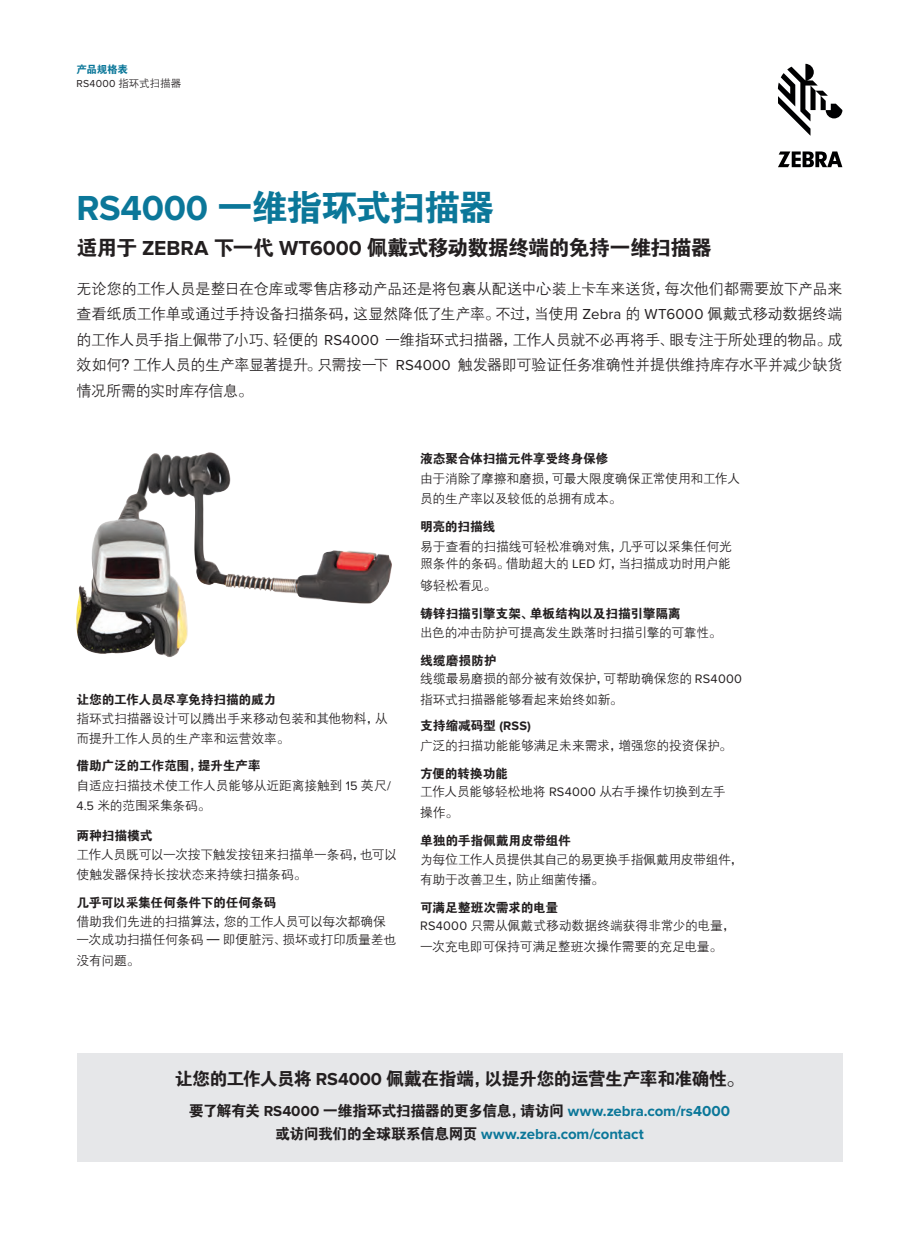
<style>
.page{position:relative;width:919px;height:1238px;background:#fff}
.page>*{position:absolute;margin:0;border:0;box-sizing:border-box;transform-origin:0 0}
.t1{font:36px "FZDHTJW GB1 0";letter-spacing:-.04em;color:#0b7799}
.t2{font:21px "FZDHTJW GB1 0";letter-spacing:-.04em;color:#231f20}
.t3{font:18px "FZDHTJW GB1 0";letter-spacing:-.045em;color:#231f20}
.t4{font:15px/25.5px "FZZDXJW GB1 0";letter-spacing:-.02em;color:#231f20;text-align:justify}
.t5{font:15px "FZDHTJW GB1 0";letter-spacing:-.035em;color:#231f20}
.t6{font:700 15px "Proxima Nova";letter-spacing:-.005em;color:#0b7799}
.t7{font:12.75px/19.5px "FZZDXJW GB1 0";letter-spacing:-.01em;color:#231f20}
.t8{font:12.75px "FZDHTJW GB1 0";letter-spacing:-.02em;color:#231f20}
.t9{font:10.5px "Proxima Nova";letter-spacing:.03em;color:#231f20}
.t10{font:10.5px "FZDHTJW GB1 0";letter-spacing:-.025em;color:#0b7799}
.s1{font-family:"FZZDXJW GB1 0"}
.s2{font-family:"Proxima Nova";font-weight:700}
.s3{font-family:"Proxima Nova"}
.s4{font-family:"Proxima Nova";font-weight:700;color:#0b7799}
.s5{font-family:"FZDHTJW GB1 0";font-weight:400;color:#231f20}
</style>
<div class="page">
<svg style="left:777px;top:64px;width:65px;height:72px"></svg>
<svg style="left:778px;top:151px;width:64px;height:16px"></svg>
<div style="left:77px;top:1053px;width:765px;height:108px;background:#e6e7e9"></div>
<img style="left:76px;top:452px;width:316px;height:205px">
<p class="t10" style="left:77px;top:63px;width:53px">产品规格表</p>
<p class="t9" style="left:77px;top:78px;width:106px">RS4000 <span class="s1">指环式扫描器</span></p>
<h1 class="t1" style="left:77px;top:188px;width:419px"><span class="s2">RS4000</span> 一维指环式扫描器</h1>
<h2 class="t2" style="left:77px;top:236px;width:636px">适用于 <span class="s2">ZEBRA</span> 下一代 <span class="s2">WT6000</span> 佩戴式移动数据终端的免持一维扫描器</h2>
<p class="t4" style="left:77px;top:276px;width:767px">无论您的工作人员是整日在仓库或零售店移动产品还是将包裹从配送中心装上卡车来送货，每次他们都需要放下产品来查看纸质工作单或通过手持设备扫描条码，这显然降低了生产率。不过，当使用 <span class="s3">Zebra</span> 的 <span class="s3">WT6000</span> 佩戴式移动数据终端的工作人员手指上佩带了小巧、轻便的 <span class="s3">RS4000</span> 一维指环式扫描器，工作人员就不必再将手、眼专注于所处理的物品。成效如何？工作人员的生产率显著提升。只需按一下 <span class="s3">RS4000</span> 触发器即可验证任务准确性并提供维持库存水平并减少缺货情况所需的实时库存信息。</p>
<p class="t8" style="left:77px;top:692px;width:201px">让您的工作人员尽享免持扫描的威力</p>
<p class="t7" style="left:77px;top:709px;width:313px">指环式扫描器设计可以腾出手来移动包装和其他物料，从而提升工作人员的生产率和运营效率。</p>
<p class="t8" style="left:77px;top:758px;width:185px">借助广泛的工作范围，提升生产率</p>
<p class="t7" style="left:77px;top:775px;width:316px;line-height:20.2px">自适应扫描技术使工作人员能够从近距离接触到 <span class="s3">15</span> 英尺<span class="s3">/<br>4.5</span> 米的范围采集条码。</p>
<p class="t8" style="left:77px;top:828px;width:77px">两种扫描模式</p>
<p class="t7" style="left:77px;top:845px;width:322px">工作人员既可以一次按下触发按钮来扫描单一条码，也可以使触发器保持长按状态来持续扫描条码。</p>
<p class="t8" style="left:77px;top:895px;width:201px">几乎可以采集任何条件下的任何条码</p>
<p class="t7" style="left:77px;top:913px;width:321px;line-height:17.9px">借助我们先进的扫描算法，您的工作人员可以每次都确保一次成功扫描任何条码 — 即便脏污、损坏或打印质量差也</p>
<p class="t7" style="left:77px;top:951px;width:64px">没有问题。</p>
<p class="t8" style="left:420px;top:451px;width:190px">液态聚合体扫描元件享受终身保修</p>
<p class="t7" style="left:420px;top:469px;width:321px">由于消除了摩擦和磨损，可最大限度确保正常使用和工作人员的生产率以及较低的总拥有成本。</p>
<p class="t8" style="left:420px;top:519px;width:77px">明亮的扫描线</p>
<p class="t7" style="left:420px;top:537px;width:313px;line-height:17.9px">易于查看的扫描线可轻松准确对焦，几乎可以采集任何光照条件的条码。借助超大的 <span class="s3">LED</span> 灯，当扫描成功时用户能</p>
<p class="t7" style="left:420px;top:575px;width:78px">够轻松看见。</p>
<p class="t8" style="left:420px;top:606px;width:262px">铸锌扫描引擎支架、单板结构以及扫描引擎隔离</p>
<p class="t7" style="left:420px;top:623px;width:303px">出色的冲击防护可提高发生跌落时扫描引擎的可靠性。</p>
<p class="t8" style="left:420px;top:653px;width:78px">线缆磨损防护</p>
<p class="t7" style="left:420px;top:668px;width:323px;line-height:21.1px">线缆最易磨损的部分被有效保护，可帮助确保您的 <span class="s3">RS4000</span>指环式扫描器能够看起来始终如新。</p>
<p class="t8" style="left:420px;top:718px;width:112px">支持缩减码型 <span class="s2">(RSS)</span></p>
<p class="t7" style="left:420px;top:736px;width:313px">广泛的扫描功能能够满足未来需求，增强您的投资保护。</p>
<p class="t8" style="left:420px;top:766px;width:89px">方便的转换功能</p>
<p class="t7" style="left:420px;top:781px;width:307px;line-height:21.1px">工作人员能够轻松地将 <span class="s3">RS4000</span> 从右手操作切换到左手操作。</p>
<p class="t8" style="left:420px;top:833px;width:152px">单独的手指佩戴用皮带组件</p>
<p class="t7" style="left:420px;top:850px;width:324px">为每位工作人员提供其自己的易更换手指佩戴用皮带组件，有助于改善卫生，防止细菌传播。</p>
<p class="t8" style="left:420px;top:900px;width:139px">可满足整班次需求的电量</p>
<p class="t7" style="left:420px;top:915px;width:316px;line-height:21.1px"><span class="s3">RS4000</span> 只需从佩戴式移动数据终端获得非常少的电量，一次充电即可保持可满足整班次操作需要的充足电量。</p>
<h3 class="t3" style="left:175px;top:1069px;width:571px">让您的工作人员将 <span class="s2">RS4000</span> 佩戴在指端，以提升您的运营生产率和准确性。</h3>
<p class="t5" style="left:189px;top:1102px;width:542px">要了解有关 <span class="s2">RS4000</span> 一维指环式扫描器的更多信息，请访问 <span class="s4">www.zebra.com/rs4000</span></p>
<p class="t6" style="left:275px;top:1125px;width:370px"><span class="s5">或访问我们的全球联系信息网页</span> www.zebra.com/contact</p>
</div>
